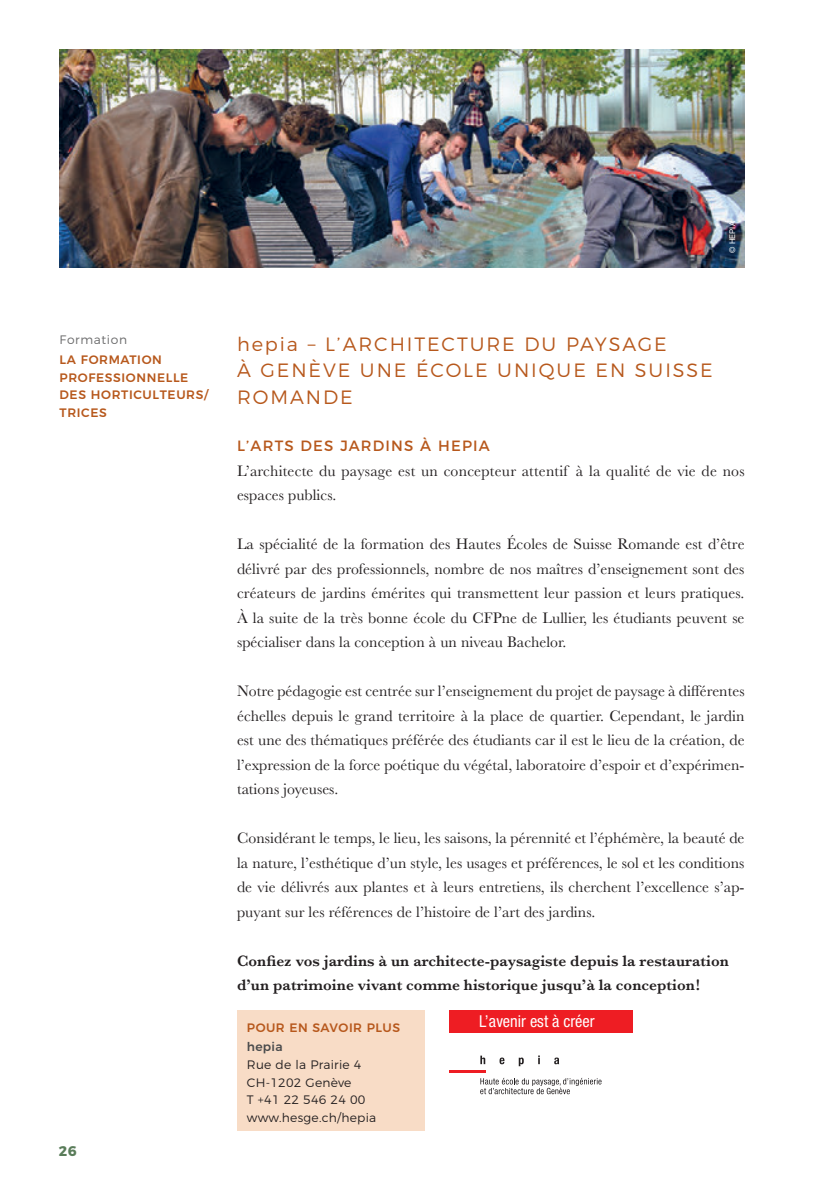
<style>
.page{position:relative;width:824px;height:1191px;background:#fff}
.page>*{position:absolute;margin:0;border:0;box-sizing:border-box;transform-origin:0 0}
.t1{font:300 19.25px/26.2px "Montserrat";letter-spacing:.1em;color:#b7581c}
.t2{font:condensed 16.45px "Helvetica Neue LT Std";color:#fff}
.t3{font:15.75px/24.5px "Baskerville";letter-spacing:.005em;color:#231f20;text-align:justify}
.t4{font:600 15.75px/24.5px "Baskerville";letter-spacing:.005em;color:#231f20}
.t5{font:14.88px "Montserrat";letter-spacing:.08em;color:#b7581c}
.t6{font:700 14px "Montserrat";color:#5a7d5a}
.t7{font:500 12.25px/17.5px "Montserrat";letter-spacing:.05em;color:#b7581c}
.t8{font:300 12.25px/17.5px "Montserrat";letter-spacing:.02em;color:#231f20}
.t9{font:300 12.25px "Montserrat";letter-spacing:.05em;color:#69696a}
.t10{font:500 12.25px "Montserrat";letter-spacing:.02em;color:#4b4c4d}
.t11{font:7.88px "Helvetica Neue LT Std";letter-spacing:.01em;color:#fff}
</style>
<div class="page">
<img style="left:60px;top:50px;width:684px;height:218px">
<div style="left:237px;top:1010px;width:187px;height:121px;background:#f8dcc6"></div>
<div style="left:449px;top:1010px;width:184px;height:22px;background:#ee1d23"></div>
<hr style="left:449px;top:1070px;width:36px;height:2px;background:#ee1d23">
<svg style="left:480px;top:1078px;width:121px;height:16px"></svg>
<svg style="left:480px;top:1055px;width:5px;height:9px"></svg>
<svg style="left:499px;top:1057px;width:5px;height:7px"></svg>
<svg style="left:518px;top:1057px;width:5px;height:9px"></svg>
<svg style="left:554px;top:1057px;width:5px;height:7px"></svg>
<p class="t11" style="left:727px;top:253px;width:33px;rotate:-90deg">© HEPIA</p>
<p class="t9" style="left:60px;top:330px;width:69px">Formation</p>
<p class="t7" style="left:60px;top:350px;width:150px">LA FORMATION<br>PROFESSIONNELLE<br>DES HORTICULTEURS/<br>TRICES</p>
<p class="t6" style="left:59px;top:1139px;width:19px">26</p>
<p class="t1" style="left:237px;top:329px;width:477px">hepia – L’ARCHITECTURE DU PAYSAGE<br>À GENÈVE UNE ÉCOLE UNIQUE EN SUISSE<br>ROMANDE</p>
<p class="t5" style="left:237px;top:434px;width:254px">L’ARTS DES JARDINS À HEPIA</p>
<p class="t3" style="left:237px;top:458px;width:509px">L’architecte du paysage est un concepteur attentif à la qualité de vie de nos espaces publics.</p>
<p class="t3" style="left:237px;top:532px;width:509px">La spécialité de la formation des Hautes Écoles de Suisse Romande est d’être délivré par des professionnels, nombre de nos maîtres d’enseignement sont des créateurs de jardins émérites qui transmettent leur passion et leurs pratiques.<br>À la suite de la très bonne école du CFPne de Lullier, les étudiants peuvent se spécialiser dans la conception à un niveau Bachelor.</p>
<p class="t3" style="left:237px;top:679px;width:509px">Notre pédagogie est centrée sur l’enseignement du projet de paysage à différentes échelles depuis le grand territoire à la place de quartier. Cependant, le jardin est une des thématiques préférée des étudiants car il est le lieu de la création, de l’expression de la force poétique du végétal, laboratoire d’espoir et d’expérimen&shy;tations joyeuses.</p>
<p class="t3" style="left:237px;top:826px;width:509px">Considérant le temps, le lieu, les saisons, la pérennité et l’éphémère, la beauté de la nature, l’esthétique d’un style, les usages et préférences, le sol et les conditions de vie délivrés aux plantes et à leurs entretiens, ils cherchent l’excellence s’ap&shy;puyant sur les références de l’histoire de l’art des jardins.</p>
<p class="t4" style="left:237px;top:948px;width:493px">Confiez vos jardins à un architecte-paysagiste depuis la restauration d’un patrimoine vivant comme historique jusqu’à la conception!</p>
<p class="t7" style="left:247px;top:1018px;width:155px">POUR EN SAVOIR PLUS</p>
<p class="t10" style="left:247px;top:1037px;width:37px">hepia</p>
<p class="t8" style="left:247px;top:1054px;width:131px">Rue de la Prairie 4<br>CH-1202 Genève<br>T +41 22 546 24 00 www.hesge.ch/hepia</p>
<p class="t2" style="left:479px;top:1011px;width:117px">L’avenir est à créer</p>
</div>
